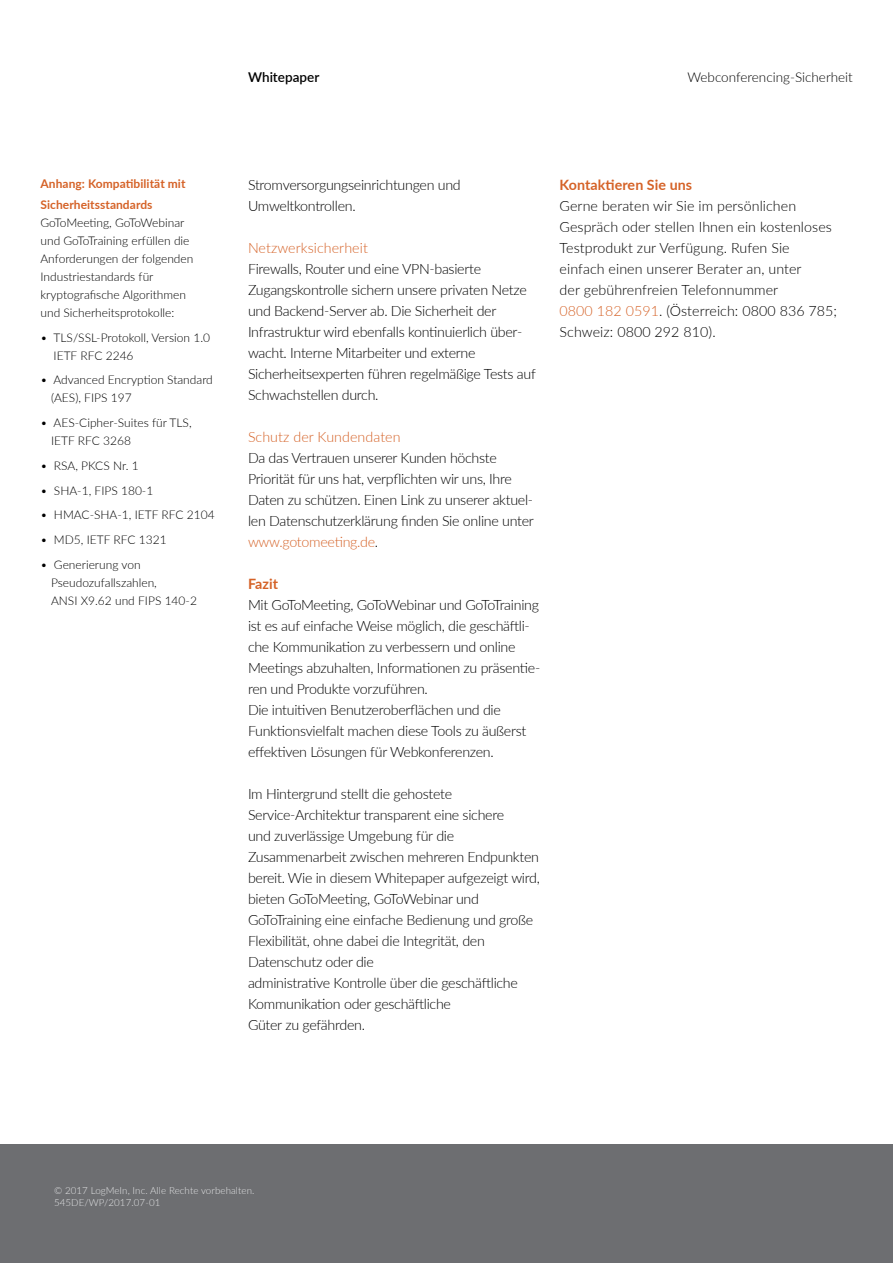
<style>
.page{position:relative;width:893px;height:1263px;background:#fff}
.page>*{position:absolute;margin:0;border:0;box-sizing:border-box;transform-origin:0 0}
.t1{font:300 14.25px/21px "Lato";letter-spacing:-.02em;color:#000}
.t2{font:300 14.25px/21px "Lato";letter-spacing:.005em;color:#000}
.t3{font:300 14.25px "Lato";letter-spacing:.005em;color:#d56227}
.t4{font:700 14.25px "Lato";letter-spacing:.005em;color:#d56227}
.t5{font:300 13.5px "Lato";color:#000}
.t6{font:600 13.5px "Lato";letter-spacing:.005em;color:#000}
.t7{font:300 12px/18px "Lato";color:#000}
.t8{font:700 12px/21px "Lato";letter-spacing:.005em;color:#d56227}
.t9{font:300 9.75px/12.8px "Lato";letter-spacing:.01em;color:#e6e7e8}
.s1{color:#d56227}
</style>
<div class="page">
<div style="left:0;top:1144px;width:893px;height:119px;background:#6d6e71"></div>
<p class="t6" style="left:248px;top:67px;width:73px">Whitepaper</p>
<p class="t5" style="left:687px;top:68px;width:167px">Webconferencing-Sicherheit</p>
<p class="t8" style="left:40px;top:172px;width:147px">Anhang: Kompatibilität mit<br>Sicherheitsstandards</p>
<p class="t7" style="left:40px;top:213px;width:154px">GoToMeeting, GoToWebinar und GoToTraining erfüllen die<br>Anforderungen der folgenden<br>Industriestandards für kryptografische Algorithmen und Sicherheitsprotokolle:</p>
<p class="t7" style="left:54px;top:328px;width:158px;text-indent:-13px">• TLS/SSL-Protokoll, Version 1.0<br>IETF RFC 2246</p>
<p class="t7" style="left:51px;top:370px;width:163px;text-indent:-10px">• Advanced Encryption Standard (AES), FIPS 197</p>
<p class="t7" style="left:51px;top:413px;width:142px;text-indent:-10px">• AES-Cipher-Suites für TLS,<br>IETF RFC 3268</p>
<p class="t7" style="left:40px;top:456px;width:100px">• RSA, PKCS Nr. 1</p>
<p class="t7" style="left:40px;top:481px;width:114px">• SHA-1, FIPS 180-1</p>
<p class="t7" style="left:40px;top:506px;width:176px">• HMAC-SHA-1, IETF RFC 2104</p>
<p class="t7" style="left:40px;top:530px;width:128px">• MD5, IETF RFC 1321</p>
<p class="t7" style="left:51px;top:555px;width:147px;text-indent:-10px">• Generierung von<br>Pseudozufallszahlen,<br>ANSI X9.62 und FIPS 140-2</p>
<p class="t1" style="left:248px;top:173px;width:214px">Stromversorgungseinrichtungen und<br>Umweltkontrollen.</p>
<p class="t3" style="left:248px;top:238px;width:121px">Netzwerksicherheit</p>
<p class="t1" style="left:248px;top:257px;width:289px">Firewalls, Router und eine VPN-basierte Zugangskontrolle sichern unsere privaten Netze und Backend-Server ab. Die Sicherheit der Infrastruktur wird ebenfalls kontinuierlich über&shy;wacht. Interne Mitarbeiter und externe Sicherheitsexperten führen regelmäßige Tests auf Schwachstellen durch.</p>
<p class="t3" style="left:248px;top:427px;width:154px">Schutz der Kundendaten</p>
<p class="t1" style="left:248px;top:446px;width:287px">Da das Vertrauen unserer Kunden höchste Priorität für uns hat, verpflichten wir uns, Ihre Daten zu schützen. Einen Link zu unserer aktuel&shy;len Datenschutzerklärung finden Sie online unter <span class="s1">www.gotomeeting.de</span>.</p>
<p class="t4" style="left:248px;top:573px;width:32px">Fazit</p>
<p class="t1" style="left:248px;top:594px;width:294px">Mit GoToMeeting, GoToWebinar und GoToTraining ist es auf einfache Weise möglich, die geschäftli&shy;che Kommunikation zu verbessern und online Meetings abzuhalten, Informationen zu präsentie&shy;ren und Produkte vorzuführen.<br>Die intuitiven Benutzeroberflächen und die Funktionsvielfalt machen diese Tools zu äußerst effektiven Lösungen für Webkonferenzen.</p>
<p class="t1" style="left:248px;top:783px;width:293px">Im Hintergrund stellt die gehostete Service-Architektur transparent eine sichere<br>und zuverlässige Umgebung für die Zusammenarbeit zwischen mehreren Endpunkten bereit. Wie in diesem Whitepaper aufgezeigt wird, bieten GoToMeeting, GoToWebinar und GoToTraining eine einfache Bedienung und große Flexibilität, ohne dabei die Integrität, den Datenschutz oder die<br>administrative Kontrolle über die geschäftliche Kommunikation oder geschäftliche<br>Güter zu gefährden.</p>
<p class="t4" style="left:560px;top:174px;width:134px">Kontaktieren Sie uns</p>
<p class="t2" style="left:560px;top:195px;width:279px">Gerne beraten wir Sie im persönlichen Gespräch oder stellen Ihnen ein kostenloses Testprodukt zur Verfügung. Rufen Sie einfach einen unserer Berater an, unter<br>der gebührenfreien Telefonnummer<br><span class="s1">0800 182 0591</span>. (Österreich: 0800 836 785; Schweiz: 0800 292 810).</p>
<p class="t9" style="left:54px;top:1183px;width:202px">© 2017 LogMeIn, Inc. Alle Rechte vorbehalten.<br>545DE/WP/2017.07-01</p>
</div>
